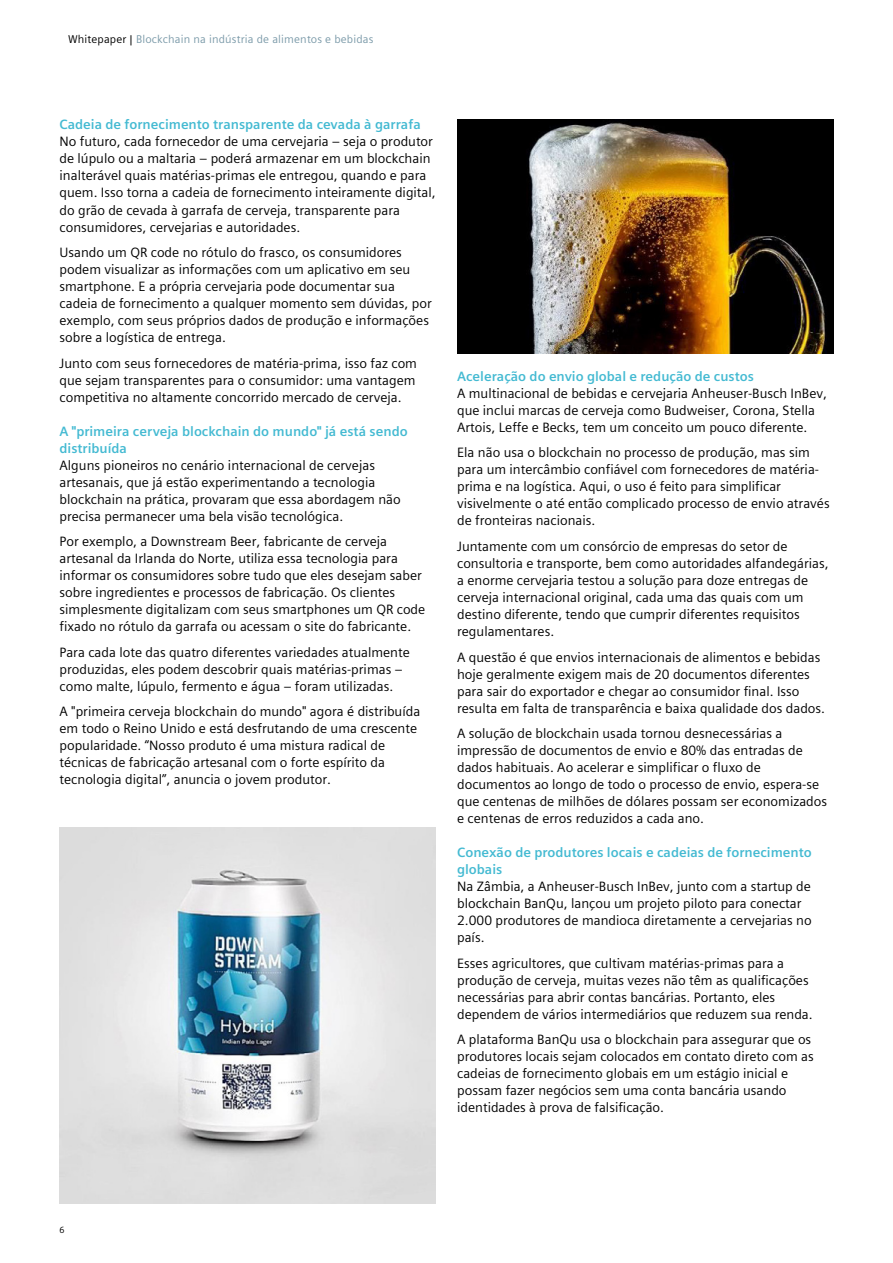
<style>
.page{position:relative;width:893px;height:1263px;background:#fff}
.page>*{position:absolute;margin:0;border:0;box-sizing:border-box;transform-origin:0 0}
.t1{font:13.5px/17px "Siemens Sans";color:#000}
.t2{font:700 13.5px/17px "Siemens Sans";color:#44bad2}
.t3{font:11.25px "Siemens Sans";letter-spacing:.015em;color:#7b9aa9}
.t4{font:9px "Siemens Sans";color:#000}
.s1{color:#000}
</style>
<div class="page">
<img style="left:457px;top:119px;width:376px;height:234px">
<img style="left:60px;top:827px;width:376px;height:376px">
<p class="t3" style="left:68px;top:32px;width:307px"><span class="s1">Whitepaper |</span> Blockchain na indústria de alimentos e bebidas</p>
<p class="t2" style="left:60px;top:116px;width:363px">Cadeia de fornecimento transparente da cevada à garrafa</p>
<p class="t1" style="left:60px;top:133px;width:378px">No futuro, cada fornecedor de uma cervejaria – seja o produtor de lúpulo ou a maltaria – poderá armazenar em um blockchain inalterável quais matérias-primas ele entregou, quando e para quem. Isso torna a cadeia de fornecimento inteiramente digital, do grão de cevada à garrafa de cerveja, transparente para consumidores, cervejarias e autoridades.</p>
<p class="t1" style="left:60px;top:244px;width:374px">Usando um QR code no rótulo do frasco, os consumidores podem visualizar as informações com um aplicativo em seu smartphone. E a própria cervejaria pode documentar sua cadeia de fornecimento a qualquer momento sem dúvidas, por exemplo, com seus próprios dados de produção e informações sobre a logística de entrega.</p>
<p class="t1" style="left:60px;top:355px;width:359px;text-align:justify">Junto com seus fornecedores de matéria-prima, isso faz com que sejam transparentes para o consumidor: uma vantagem competitiva no altamente concorrido mercado de cerveja.</p>
<p class="t2" style="left:60px;top:423px;width:350px">A "primeira cerveja blockchain do mundo" já está sendo distribuída</p>
<p class="t1" style="left:60px;top:457px;width:343px">Alguns pioneiros no cenário internacional de cervejas artesanais, que já estão experimentando a tecnologia blockchain na prática, provaram que essa abordagem não precisa permanecer uma bela visão tecnológica.</p>
<p class="t1" style="left:60px;top:533px;width:367px">Por exemplo, a Downstream Beer, fabricante de cerveja artesanal da Irlanda do Norte, utiliza essa tecnologia para informar os consumidores sobre tudo que eles desejam saber sobre ingredientes e processos de fabricação. Os clientes simplesmente digitalizam com seus smartphones um QR code fixado no rótulo da garrafa ou acessam o site do fabricante.</p>
<p class="t1" style="left:60px;top:644px;width:352px">Para cada lote das quatro diferentes variedades atualmente produzidas, eles podem descobrir quais matérias-primas – como malte, lúpulo, fermento e água – foram utilizadas.</p>
<p class="t1" style="left:60px;top:703px;width:362px">A "primeira cerveja blockchain do mundo" agora é distribuída em todo o Reino Unido e está desfrutando de uma crescente popularidade. “Nosso produto é uma mistura radical de técnicas de fabricação artesanal com o forte espírito da tecnologia digital”, anuncia o jovem produtor.</p>
<p class="t2" style="left:457px;top:368px;width:298px">Aceleração do envio global e redução de custos</p>
<p class="t1" style="left:457px;top:385px;width:371px">A multinacional de bebidas e cervejaria Anheuser-Busch InBev, que inclui marcas de cerveja como Budweiser, Corona, Stella<br>Artois, Leffe e Becks, tem um conceito um pouco diferente.</p>
<p class="t1" style="left:457px;top:444px;width:374px">Ela não usa o blockchain no processo de produção, mas sim para um intercâmbio confiável com fornecedores de matéria&shy;prima e na logística. Aqui, o uso é feito para simplificar visivelmente o até então complicado processo de envio através de fronteiras nacionais.</p>
<p class="t1" style="left:457px;top:538px;width:373px">Juntamente com um consórcio de empresas do setor de consultoria e transporte, bem como autoridades alfandegárias, a enorme cervejaria testou a solução para doze entregas de cerveja internacional original, cada uma das quais com um destino diferente, tendo que cumprir diferentes requisitos regulamentares.</p>
<p class="t1" style="left:457px;top:648px;width:369px">A questão é que envios internacionais de alimentos e bebidas hoje geralmente exigem mais de 20 documentos diferentes para sair do exportador e chegar ao consumidor final. Isso resulta em falta de transparência e baixa qualidade dos dados.</p>
<p class="t1" style="left:457px;top:725px;width:372px">A solução de blockchain usada tornou desnecessárias a impressão de documentos de envio e 80% das entradas de dados habituais. Ao acelerar e simplificar o fluxo de documentos ao longo de todo o processo de envio, espera-se que centenas de milhões de dólares possam ser economizados e centenas de erros reduzidos a cada ano.</p>
<p class="t2" style="left:457px;top:844px;width:356px">Conexão de produtores locais e cadeias de fornecimento globais</p>
<p class="t1" style="left:457px;top:878px;width:356px">Na Zâmbia, a Anheuser-Busch InBev, junto com a startup de blockchain BanQu, lançou um projeto piloto para conectar 2.000 produtores de mandioca diretamente a cervejarias no país.</p>
<p class="t1" style="left:457px;top:955px;width:357px">Esses agricultores, que cultivam matérias-primas para a produção de cerveja, muitas vezes não têm as qualificações necessárias para abrir contas bancárias. Portanto, eles dependem de vários intermediários que reduzem sua renda.</p>
<p class="t1" style="left:457px;top:1031px;width:358px">A plataforma BanQu usa o blockchain para assegurar que os produtores locais sejam colocados em contato direto com as cadeias de fornecimento globais em um estágio inicial e possam fazer negócios sem uma conta bancária usando identidades à prova de falsificação.</p>
<p class="t4" style="left:60px;top:1225px;width:6px">6</p>
</div>
